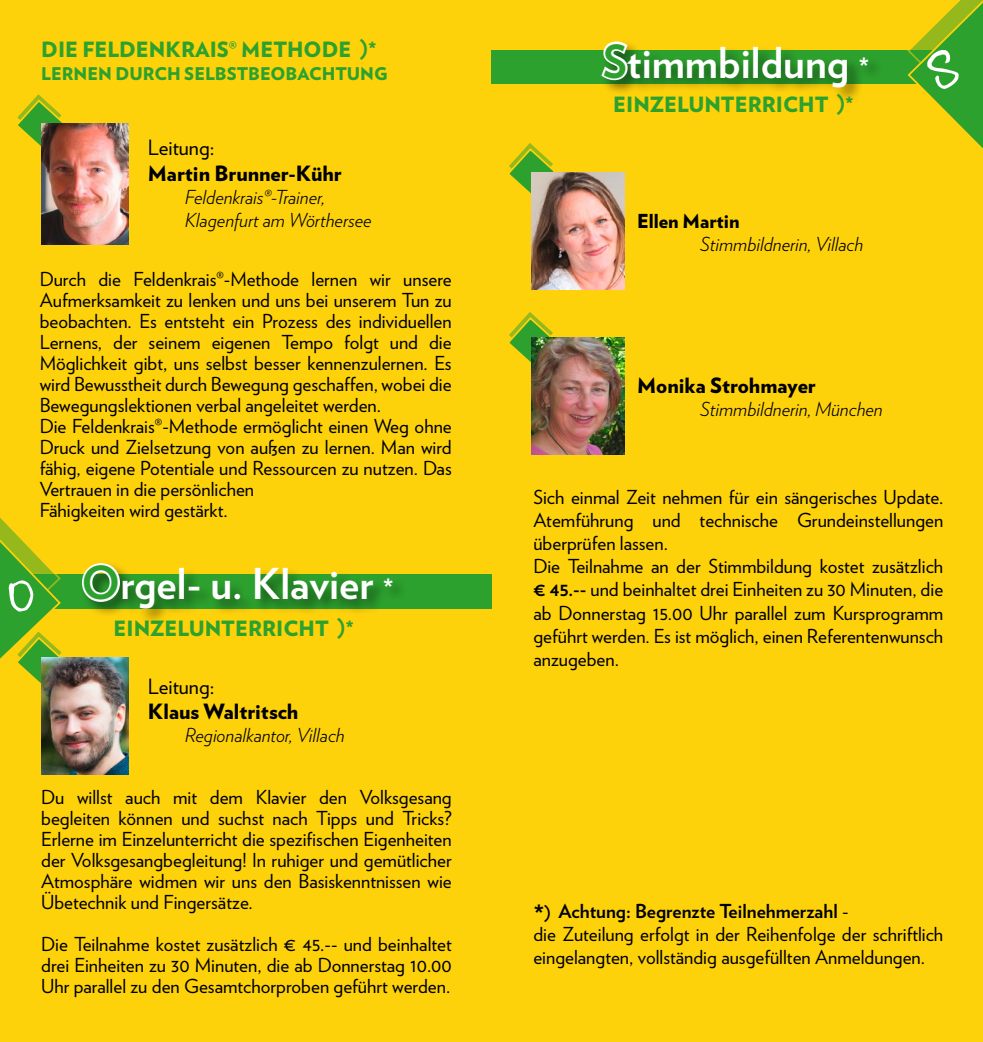
<style>
.page{position:relative;width:983px;height:1042px;background:#fff}
.page>*{position:absolute;margin:0;border:0;box-sizing:border-box;transform-origin:0 0}
.t1{font:700 42.52px "Verlag";color:#fff}
.t2{font:900 21px "Verlag";color:#2da12e}
.t3{font:900 21px "Verlag";color:#000}
.t4{font:21px "Verlag";color:#000}
.t5{font:19.25px/21px "Verlag";color:#000;text-align:justify}
.t6{font:italic 300 19.25px "Verlag";color:#000}
.t7{font:700 19.25px "Verlag";color:#000}
.t8{font:900 19.25px "Verlag";color:#000}
.t9{font:900 17.5px "Verlag";color:#2da12e}
.s1{font-size:45.5px;color:#2da12e}
.s2{font-size:28px}
.s3{font-weight:700}
.s4{font-size:17.5px}
.s5{font-weight:400}
</style>
<div class="page">
<div style="left:0;top:0;width:506px;height:1042px;background:#fed20b"></div>
<div style="left:476px;top:0;width:506px;height:1042px;background:#fed20b"></div>
<div style="left:491px;top:50px;width:491px;height:34px;background:#2da12e"></div>
<div style="left:599px;top:39px;width:284px;height:65px;background:#000;opacity:.48"></div>
<svg style="left:599px;top:39px;width:30px;height:43px"></svg>
<svg style="left:17px;top:94px;width:49px;height:52px"></svg>
<svg style="left:509px;top:143px;width:45px;height:51px"></svg>
<svg style="left:509px;top:312px;width:48px;height:50px"></svg>
<img style="left:41px;top:124px;width:87px;height:120px">
<img style="left:531px;top:172px;width:93px;height:117px">
<img style="left:531px;top:338px;width:93px;height:116px">
<img style="left:41px;top:657px;width:87px;height:117px">
<div style="left:0;top:574px;width:491px;height:34px;background:#2da12e"></div>
<div style="left:80px;top:561px;width:328px;height:65px;background:#000;opacity:.48"></div>
<svg style="left:80px;top:561px;width:42px;height:43px"></svg>
<svg style="left:907px;top:0;width:75px;height:148px"></svg>
<svg style="left:0;top:517px;width:66px;height:170px"></svg>
<p class="t2" style="left:41px;top:32px;width:337px">DIE FELDENKRAIS® METHODE )*</p>
<p class="t9" style="left:41px;top:59px;width:348px">LERNEN DURCH SELBSTBEOBACHTUNG</p>
<p class="t4" style="left:148px;top:132px;width:68px">Leitung:</p>
<p class="t3" style="left:148px;top:156px;width:195px">Martin Brunner-Kühr</p>
<p class="t6" style="left:185px;top:182px;width:142px">Feldenkrais®-Trainer,</p>
<p class="t6" style="left:185px;top:205px;width:188px">Klagenfurt am Wörthersee</p>
<p class="t5" style="left:40px;top:267px;width:413px">Durch die Feldenkrais®-Methode lernen wir unsere Aufmerksamkeit zu lenken und uns bei unserem Tun zu beobachten. Es entsteht ein Prozess des individuellen Lernens, der seinem eigenen Tempo folgt und die Möglichkeit gibt, uns selbst besser kennenzulernen. Es wird Bewusstheit durch Bewegung geschaffen, wobei die Bewegungslektionen verbal angeleitet werden.</p>
<p class="t5" style="left:40px;top:414px;width:413px">Die Feldenkrais®-Methode ermöglicht einen Weg ohne Druck und Zielsetzung von außen zu lernen. Man wird fähig, eigene Potentiale und Ressourcen zu nutzen. Das Vertrauen in die persönlichen</p>
<p class="t5" style="left:40px;top:498px;width:189px">Fähigkeiten wird gestärkt.</p>
<p class="t1" style="left:82px;top:550px;width:313px"><span class="s1">O</span>rgel- u. Klavier <span class="s2">*</span></p>
<p class="t2" style="left:114px;top:611px;width:242px">EINZELUNTERRICHT )*</p>
<p class="t4" style="left:148px;top:670px;width:68px">Leitung:</p>
<p class="t3" style="left:148px;top:694px;width:152px">Klaus Waltritsch</p>
<p class="t6" style="left:185px;top:720px;width:161px">Regionalkantor, Villach</p>
<p class="t5" style="left:41px;top:786px;width:412px">Du willst auch mit dem Klavier den Volksgesang begleiten können und suchst nach Tipps und Tricks?<br>Erlerne im Einzelunterricht die spezifischen Eigenheiten der Volksgesangbegleitung! In ruhiger und gemütlicher Atmosphäre widmen wir uns den Basiskenntnissen wie Übetechnik und Fingersätze.</p>
<p class="t5" style="left:41px;top:933px;width:412px">Die Teilnahme kostet zusätzlich € 45.-- und beinhaltet drei Einheiten zu 30 Minuten, die ab Donnerstag 10.00<br>Uhr parallel zu den Gesamtchorproben geführt werden.</p>
<p class="t1" style="left:602px;top:29px;width:268px"><span class="s1">S</span>timmbildung <span class="s2">*</span></p>
<p class="t2" style="left:613px;top:87px;width:242px">EINZELUNTERRICHT )*</p>
<p class="t8" style="left:637px;top:205px;width:104px">Ellen Martin</p>
<p class="t6" style="left:700px;top:229px;width:164px">Stimmbildnerin, Villach</p>
<p class="t3" style="left:637px;top:368px;width:180px">Monika Strohmayer</p>
<p class="t6" style="left:700px;top:394px;width:184px">Stimmbildnerin, München</p>
<p class="t5" style="left:533px;top:484px;width:411px;line-height:23.1px">Sich einmal Zeit nehmen für ein sängerisches Update.<br>Atemführung und technische Grundeinstellungen überprüfen lassen.</p>
<p class="t5" style="left:533px;top:554px;width:411px;line-height:23.1px">Die Teilnahme an der Stimmbildung kostet zusätzlich <span class="s3">€ 45.--</span> und beinhaltet drei Einheiten zu 30 Minuten, die ab Donnerstag 15.00 Uhr parallel zum Kursprogramm geführt werden. Es ist möglich, einen Referentenwunsch anzugeben.</p>
<p class="t7" style="left:533px;top:896px;width:316px"><span class="s2">*</span><span class="s4">)</span> Achtung: Begrenzte Teilnehmerzahl <span class="s5">-</span></p>
<p class="t5" style="left:533px;top:922px;width:411px;line-height:23.1px">die Zuteilung erfolgt in der Reihenfolge der schriftlich eingelangten, vollständig ausgefüllten Anmeldungen.</p>
</div>
